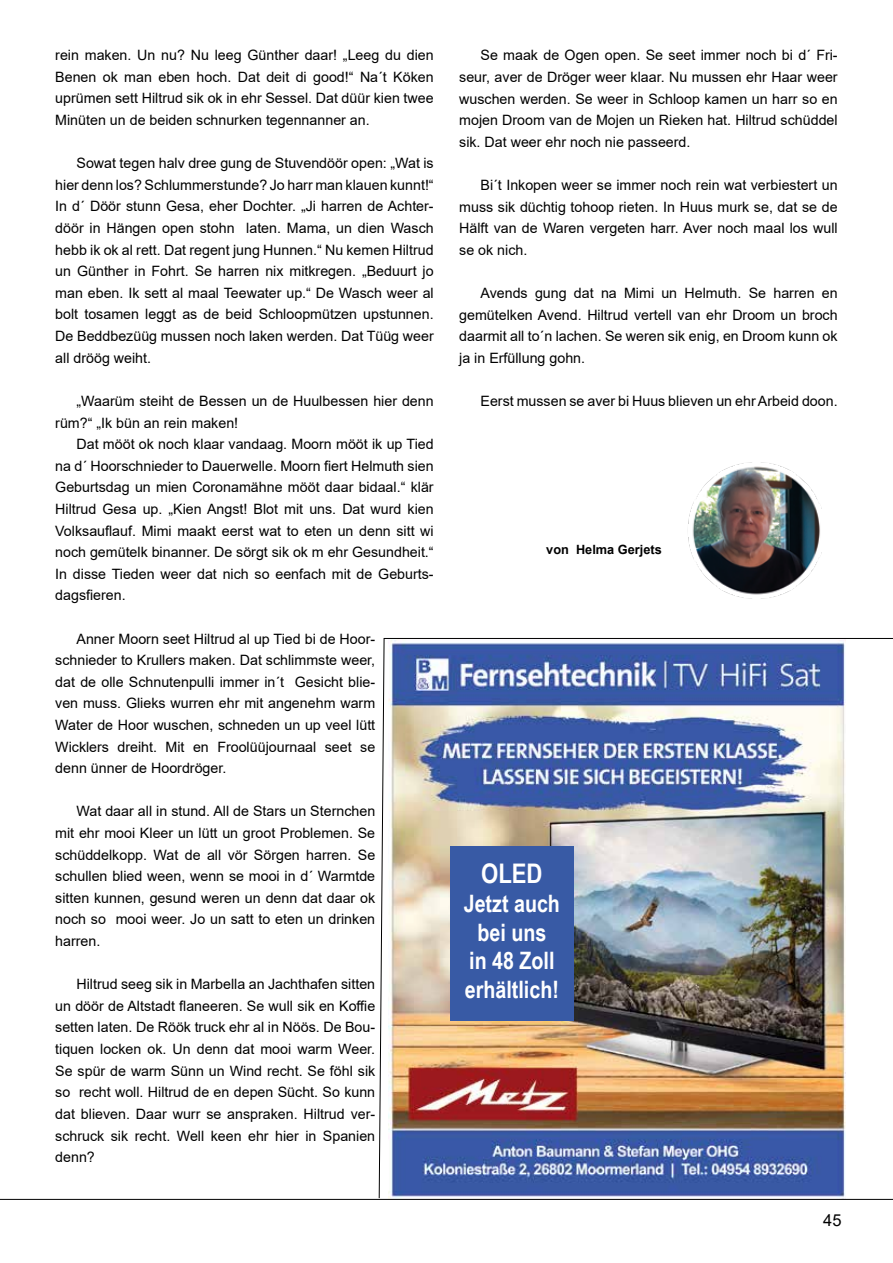
<style>
.page{position:relative;width:893px;height:1263px;background:#fff}
.page>*{position:absolute;margin:0;border:0;box-sizing:border-box;transform-origin:0 0}
.t1{font:700 27px "Arial Narrow";color:#fff}
.t2{font:700 24px/28.8px "Arial Narrow";color:#fff;text-align:center}
.t3{font:16.5px "Arial";color:#000}
.t4{font:14.25px/21.6px "Arial";color:#000;text-align:justify}
.t5{font:700 12.75px "Arial";color:#000}
</style>
<div class="page">
<svg style="left:379px;top:638px;width:5px;height:560px"></svg>
<img style="left:388px;top:639px;width:457px;height:560px">
<hr style="left:384px;top:638px;width:509px;height:1px;background:#000">
<hr style="left:0;top:1199px;width:893px;height:1px;background:#000">
<div style="left:451px;top:846px;width:123px;height:175px;background:#385aa5"></div>
<img style="left:688px;top:462px;width:132px;height:137px">
<p class="t4" style="left:55px;top:44px;width:380px">rein maken. Un nu? Nu leeg Günther daar! „Leeg du dien Benen ok man eben hoch. Dat deit di good!“ Na´t Köken uprümen sett Hiltrud sik ok in ehr Sessel. Dat düür kien twee Minüten un de beiden schnurken tegennanner an.</p>
<p class="t4" style="left:55px;top:152px;width:380px;text-indent:21px">Sowat tegen halv dree gung de Stuvendöör open: „Wat is hier denn los? Schlummerstunde? Jo harr man klauen kunnt!“ In d´ Döör stunn Gesa, eher Dochter. „Ji harren de Achter&shy;döör in Hängen open stohn laten. Mama, un dien Wasch hebb ik ok al rett. Dat regent jung Hunnen.“ Nu kemen Hiltrud un Günther in Fohrt. Se harren nix mitkregen. „Beduurt jo man eben. Ik sett al maal Teewater up.“ De Wasch weer al bolt tosamen leggt as de beid Schloopmützen upstunnen.<br>De Beddbezüüg mussen noch laken werden. Dat Tüüg weer all dröög weiht.</p>
<p class="t4" style="left:55px;top:390px;width:380px;text-indent:21px">„Waarüm steiht de Bessen un de Huulbessen hier denn rüm?“ „Ik bün an rein maken!</p>
<p class="t4" style="left:55px;top:433px;width:380px;text-indent:21px">Dat mööt ok noch klaar vandaag. Moorn mööt ik up Tied na d´ Hoorschnieder to Dauerwelle. Moorn fiert Helmuth sien Geburtsdag un mien Coronamähne mööt daar bidaal.“ klär Hiltrud Gesa up. „Kien Angst! Blot mit uns. Dat wurd kien Volksauflauf. Mimi maakt eerst wat to eten un denn sitt wi noch gemütelk binanner. De sörgt sik ok m ehr Gesundheit.“ In disse Tieden weer dat nich so eenfach mit de Geburts&shy;dagsfieren.</p>
<p class="t4" style="left:55px;top:628px;width:321px;text-indent:21px">Anner Moorn seet Hiltrud al up Tied bi de Hoor&shy;schnieder to Krullers maken. Dat schlimmste weer, dat de olle Schnutenpulli immer in´t Gesicht blie&shy;ven muss. Glieks wurren ehr mit angenehm warm Water de Hoor wuschen, schneden un up veel lütt Wicklers dreiht. Mit en Froolüüjournaal seet se denn ünner de Hoordröger.</p>
<p class="t4" style="left:55px;top:800px;width:321px;text-indent:21px">Wat daar all in stund. All de Stars un Sternchen mit ehr mooi Kleer un lütt un groot Problemen. Se schüddelkopp. Wat de all vör Sörgen harren. Se schullen blied ween, wenn se mooi in d´ Warmtde sitten kunnen, gesund weren un denn dat daar ok noch so mooi weer. Jo un satt to eten un drinken harren.</p>
<p class="t4" style="left:55px;top:973px;width:321px;text-indent:21px">Hiltrud seeg sik in Marbella an Jachthafen sitten un döör de Altstadt flaneeren. Se wull sik en Koffie setten laten. De Röök truck ehr al in Nöös. De Bou&shy;tiquen locken ok. Un denn dat mooi warm Weer.<br>Se spür de warm Sünn un Wind recht. Se föhl sik so recht woll. Hiltrud de en depen Sücht. So kunn dat blieven. Daar wurr se anspraken. Hiltrud ver&shy;schruck sik recht. Well keen ehr hier in Spanien denn?</p>
<p class="t4" style="left:459px;top:44px;width:380px;text-indent:21px">Se maak de Ogen open. Se seet immer noch bi d´ Fri&shy;seur, aver de Dröger weer klaar. Nu mussen ehr Haar weer wuschen werden. Se weer in Schloop kamen un harr so en mojen Droom van de Mojen un Rieken hat. Hiltrud schüddel sik. Dat weer ehr noch nie passeerd.</p>
<p class="t4" style="left:459px;top:174px;width:380px;text-indent:21px">Bi´t Inkopen weer se immer noch rein wat verbiestert un muss sik düchtig tohoop rieten. In Huus murk se, dat se de Hälft van de Waren vergeten harr. Aver noch maal los wull se ok nich.</p>
<p class="t4" style="left:459px;top:282px;width:380px;text-indent:21px">Avends gung dat na Mimi un Helmuth. Se harren en gemütelken Avend. Hiltrud vertell van ehr Droom un broch daarmit all to´n lachen. Se weren sik enig, en Droom kunn ok ja in Erfüllung gohn.</p>
<p class="t4" style="left:480px;top:390px;width:359px">Eerst mussen se aver bi Huus blieven un ehr Arbeid doon.</p>
<p class="t5" style="left:546px;top:540px;width:117px">von Helma Gerjets</p>
<h1 class="t1" style="left:481px;top:853px;width:63px">OLED</h1>
<h2 class="t2" style="left:464px;top:888px;width:98px">Jetzt auch bei uns<br>in 48 Zoll erhältlich!</h2>
<p class="t3" style="left:823px;top:1209px;width:20px">45</p>
</div>
